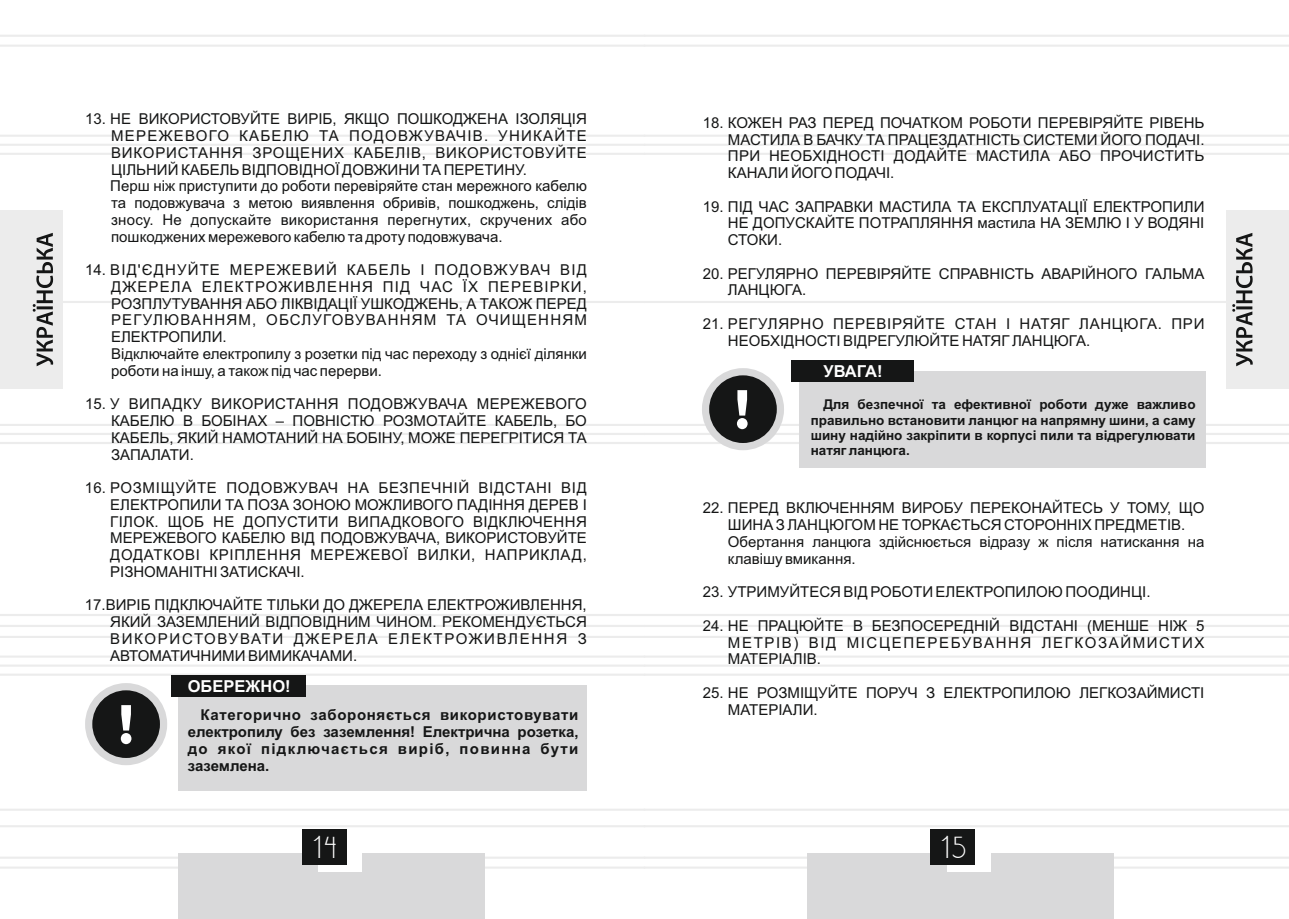
<style>
.page{position:relative;width:1289px;height:919px;background:#fff}
.page>*{position:absolute;margin:0;border:0;box-sizing:border-box;transform-origin:0 0}
.t1{font:26.25px "DS Standart Cyr";color:#fff}
.t2{font:700 16.5px "Arial";color:#fff}
.t3{font:15px/16.8px "Arial";color:#151616}
.t4{font:700 15px/16.8px "Arial";letter-spacing:.085em;color:#151616;text-align:justify}
.t5{font:700 13.5px/15.1px "Arial";color:#151616;text-align:justify}
</style>
<div class="page">
<hr style="left:644px;top:135px;width:644px;height:2px;background:#ececec">
<hr style="left:644px;top:153px;width:644px;height:2px;background:#ececec">
<hr style="left:644px;top:442px;width:644px;height:2px;background:#ececec">
<hr style="left:644px;top:614px;width:644px;height:2px;background:#ececec">
<hr style="left:644px;top:635px;width:644px;height:3px;background:#ececec">
<hr style="left:644px;top:655px;width:644px;height:2px;background:#ececec">
<hr style="left:644px;top:673px;width:644px;height:2px;background:#ececec">
<hr style="left:644px;top:856px;width:644px;height:2px;background:#ececec">
<hr style="left:644px;top:866px;width:644px;height:2px;background:#ececec">
<hr style="left:644px;top:35px;width:644px;height:2px;background:#ececec">
<hr style="left:644px;top:45px;width:644px;height:2px;background:#ececec">
<hr style="left:644px;top:808px;width:644px;height:2px;background:#ececec">
<hr style="left:644px;top:825px;width:644px;height:2px;background:#ececec">
<hr style="left:644px;top:301px;width:644px;height:2px;background:#ececec">
<hr style="left:0;top:135px;width:644px;height:2px;background:#ececec">
<hr style="left:0;top:144px;width:1288px;height:2px;background:#ececec">
<hr style="left:0;top:153px;width:644px;height:2px;background:#ececec">
<hr style="left:0;top:442px;width:644px;height:2px;background:#ececec">
<hr style="left:0;top:614px;width:644px;height:2px;background:#ececec">
<hr style="left:0;top:625px;width:1288px;height:2px;background:#ececec">
<hr style="left:0;top:635px;width:644px;height:3px;background:#ececec">
<hr style="left:0;top:655px;width:644px;height:2px;background:#ececec">
<hr style="left:0;top:664px;width:1288px;height:3px;background:#f1f1f1">
<hr style="left:0;top:673px;width:644px;height:2px;background:#ececec">
<hr style="left:0;top:856px;width:644px;height:2px;background:#ececec">
<hr style="left:0;top:866px;width:644px;height:2px;background:#ececec">
<hr style="left:0;top:35px;width:644px;height:2px;background:#ececec">
<hr style="left:0;top:45px;width:644px;height:2px;background:#ececec">
<hr style="left:0;top:808px;width:644px;height:2px;background:#ececec">
<hr style="left:0;top:825px;width:644px;height:2px;background:#ececec">
<hr style="left:0;top:301px;width:644px;height:2px;background:#ececec">
<div style="left:178px;top:853px;width:307px;height:65px;background:#d9d9da"></div>
<div style="left:318px;top:832px;width:44px;height:39px;background:#fff"></div>
<div style="left:301px;top:829px;width:45px;height:36px;background:#151616"></div>
<div style="left:0;top:210px;width:62px;height:179px;background:#ececec"></div>
<svg style="left:33px;top:233px;width:20px;height:133px"></svg>
<div style="left:807px;top:853px;width:306px;height:65px;background:#d9d9da"></div>
<div style="left:946px;top:832px;width:44px;height:39px;background:#fff"></div>
<div style="left:930px;top:829px;width:45px;height:36px;background:#151616"></div>
<div style="left:1226px;top:210px;width:62px;height:179px;background:#ececec"></div>
<svg style="left:1232px;top:233px;width:20px;height:133px"></svg>
<div style="left:85px;top:683px;width:82px;height:82px;border:14px solid #d9d9da;border-radius:50%"></div>
<div style="left:92px;top:690px;width:68px;height:68px;background:#151616;border-radius:50%"></div>
<svg style="left:121px;top:705px;width:10px;height:39px"></svg>
<div style="left:179px;top:685px;width:408px;height:106px;background:#d9d9da"></div>
<div style="left:171px;top:675px;width:135px;height:22px;background:#151616"></div>
<div style="left:702px;top:368px;width:82px;height:82px;border:14px solid #d9d9da;border-radius:50%"></div>
<div style="left:709px;top:375px;width:67px;height:68px;background:#151616;border-radius:50%"></div>
<svg style="left:0;top:390px;width:1288px;height:46px"></svg>
<div style="left:799px;top:372px;width:406px;height:96px;background:#d9d9da"></div>
<div style="left:791px;top:360px;width:122px;height:22px;background:#151616"></div>
<p class="t3" style="left:110px;top:112px;width:478px;text-indent:-25px">13. НЕ ВИКОРИСТОВУЙТЕ ВИРІБ, ЯКЩО ПОШКОДЖЕНА ІЗОЛЯЦІЯ МЕРЕЖЕВОГО КАБЕЛЮ ТА ПОДОВЖУВАЧІВ. УНИКАЙТЕ ВИКОРИСТАННЯ ЗРОЩЕНИХ КАБЕЛІВ, ВИКОРИСТОВУЙТЕ ЦІЛЬНИЙ КАБЕЛЬ ВІДПОВІДНОЇ ДОВЖИНИ ТА ПЕРЕТИНУ.<br>Перш ніж приступити до роботи перевіряйте стан мережного кабелю та подовжувача з метою виявлення обривів, пошкоджень, слідів зносу. Не допускайте використання перегнутих, скручених або пошкоджених мережевого кабелю та дроту подовжувача.</p>
<p class="t3" style="left:111px;top:263px;width:477px;text-indent:-26px">14. ВІД'ЄДНУЙТЕ МЕРЕЖЕВИЙ КАБЕЛЬ І ПОДОВЖУВАЧ ВІД ДЖЕРЕЛА ЕЛЕКТРОЖИВЛЕННЯ ПІД ЧАС ЇХ ПЕРЕВІРКИ, РОЗПЛУТУВАННЯ АБО ЛІКВІДАЦІЇ УШКОДЖЕНЬ, А ТАКОЖ ПЕРЕД РЕГУЛЮВАННЯМ, ОБСЛУГОВУВАННЯМ ТА ОЧИЩЕННЯМ ЕЛЕКТРОПИЛИ.<br>Відключайте електропилу з розетки під час переходу з однієї ділянки роботи на іншу, а також під час перерви.</p>
<p class="t3" style="left:111px;top:397px;width:477px;text-align:justify;text-indent:-26px">15. У ВИПАДКУ ВИКОРИСТАННЯ ПОДОВЖУВАЧА МЕРЕЖЕВОГО КАБЕЛЮ В БОБІНАХ – ПОВНІСТЮ РОЗМОТАЙТЕ КАБЕЛЬ, БО КАБЕЛЬ, ЯКИЙ НАМОТАНИЙ НА БОБІНУ, МОЖЕ ПЕРЕГРІТИСЯ ТА ЗАПАЛАТИ.</p>
<p class="t3" style="left:110px;top:481px;width:478px;text-align:justify;text-indent:-25px">16. РОЗМІЩУЙТЕ ПОДОВЖУВАЧ НА БЕЗПЕЧНІЙ ВІДСТАНІ ВІД ЕЛЕКТРОПИЛИ ТА ПОЗА ЗОНОЮ МОЖЛИВОГО ПАДІННЯ ДЕРЕВ І ГІЛОК. ЩОБ НЕ ДОПУСТИТИ ВИПАДКОВОГО ВІДКЛЮЧЕННЯ МЕРЕЖЕВОГО КАБЕЛЮ ВІД ПОДОВЖУВАЧА, ВИКОРИСТОВУЙТЕ ДОДАТКОВІ КРІПЛЕННЯ МЕРЕЖЕВОЇ ВИЛКИ, НАПРИКЛАД, РІЗНОМАНІТНІ ЗАТИСКАЧІ.</p>
<p class="t3" style="left:110px;top:598px;width:478px;text-align:justify;text-indent:-25px">17.ВИРІБ ПІДКЛЮЧАЙТЕ ТІЛЬКИ ДО ДЖЕРЕЛА ЕЛЕКТРОЖИВЛЕННЯ, ЯКИЙ ЗАЗЕМЛЕНИЙ ВІДПОВІДНИМ ЧИНОМ. РЕКОМЕНДУЄТЬСЯ ВИКОРИСТОВУВАТИ ДЖЕРЕЛА ЕЛЕКТРОЖИВЛЕННЯ З АВТОМАТИЧНИМИ ВИМИКАЧАМИ.</p>
<p class="t2" style="left:188px;top:680px;width:104px">ОБЕРЕЖНО!</p>
<p class="t4" style="left:188px;top:708px;width:392px;text-indent:13px">Категорично забороняється використовувати електропилу без заземлення! Електрична розетка, до якої підключається виріб, повинна бути заземлена.</p>
<p class="t3" style="left:728px;top:115px;width:478px;text-align:justify;text-indent:-25px">18. КОЖЕН РАЗ ПЕРЕД ПОЧАТКОМ РОБОТИ ПЕРЕВІРЯЙТЕ РІВЕНЬ МАСТИЛА В БАЧКУ ТА ПРАЦЕЗДАТНІСТЬ СИСТЕМИ ЙОГО ПОДАЧІ.<br>ПРИ НЕОБХІДНОСТІ ДОДАЙТЕ МАСТИЛА АБО ПРОЧИСТИТЬ КАНАЛИ ЙОГО ПОДАЧІ.</p>
<p class="t3" style="left:728px;top:199px;width:478px;text-align:justify;text-indent:-25px">19. ПІД ЧАС ЗАПРАВКИ МАСТИЛА ТА ЕКСПЛУАТАЦІЇ ЕЛЕКТРОПИЛИ НЕ ДОПУСКАЙТЕ ПОТРАПЛЯННЯ мастила НА ЗЕМЛЮ І У ВОДЯНІ СТОКИ.</p>
<p class="t3" style="left:728px;top:266px;width:478px;text-indent:-25px">20. РЕГУЛЯРНО ПЕРЕВІРЯЙТЕ СПРАВНІСТЬ АВАРІЙНОГО ГАЛЬМА<br>ЛАНЦЮГА.</p>
<p class="t3" style="left:728px;top:317px;width:478px;text-indent:-25px">21. РЕГУЛЯРНО ПЕРЕВІРЯЙТЕ СТАН І НАТЯГ ЛАНЦЮГА. ПРИ<br>НЕОБХІДНОСТІ ВІДРЕГУЛЮЙТЕ НАТЯГ ЛАНЦЮГА.</p>
<p class="t2" style="left:823px;top:365px;width:60px">УВАГА!</p>
<p class="t5" style="left:810px;top:398px;width:386px;text-indent:13px">Для безпечної та ефективної роботи дуже важливо правильно встановити ланцюг на напрямну шини, а саму шину надійно закріпити в корпусі пили та відрегулювати натяг ланцюга.</p>
<p class="t3" style="left:728px;top:501px;width:478px;text-indent:-25px">22. ПЕРЕД ВКЛЮЧЕННЯМ ВИРОБУ ПЕРЕКОНАЙТЕСЬ У ТОМУ, ЩО ШИНА З ЛАНЦЮГОМ НЕ ТОРКАЄТЬСЯ СТОРОННІХ ПРЕДМЕТІВ.<br>Обертання ланцюга здійснюється відразу ж після натискання на клавішу вмикання.</p>
<p class="t3" style="left:702px;top:585px;width:449px">23. УТРИМУЙТЕСЯ ВІД РОБОТИ ЕЛЕКТРОПИЛОЮ ПООДИНЦІ.</p>
<p class="t3" style="left:728px;top:618px;width:478px;text-align:justify;text-indent:-25px">24. НЕ ПРАЦЮЙТЕ В БЕЗПОСЕРЕДНІЙ ВІДСТАНІ (МЕНШЕ НІЖ 5<br>МЕТРІВ) ВІД МІСЦЕПЕРЕБУВАННЯ ЛЕГКОЗАЙМИСТИХ МАТЕРІАЛІВ.</p>
<p class="t3" style="left:728px;top:685px;width:478px;text-indent:-25px">25. НЕ РОЗМІЩУЙТЕ ПОРУЧ З ЕЛЕКТРОПИЛОЮ ЛЕГКОЗАЙМИСТІ<br>МАТЕРІАЛИ.</p>
<h1 class="t1" style="left:313px;top:836px;width:25px">14</h1>
<h1 class="t1" style="left:941px;top:836px;width:26px">15</h1>
</div>
